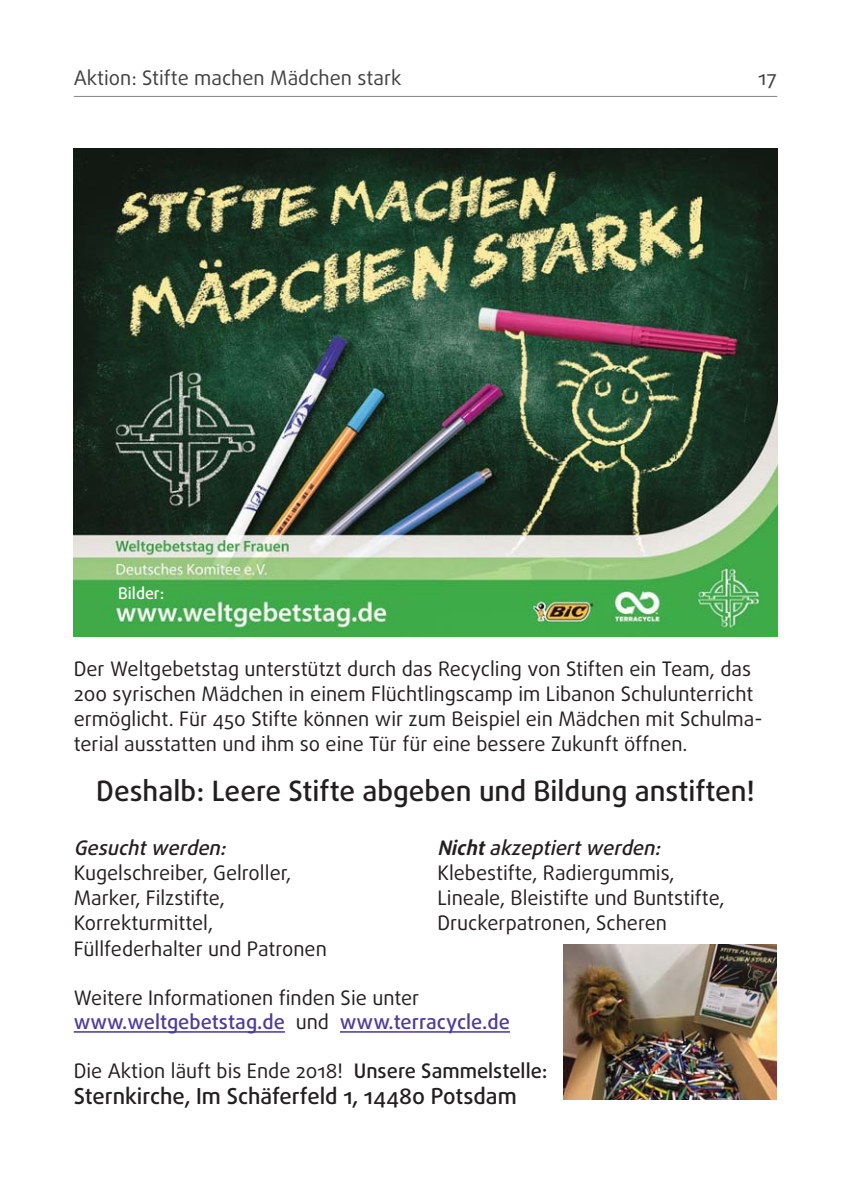
<style>
.page{position:relative;width:851px;height:1191px;background:#fff}
.page>*{position:absolute;margin:0;border:0;box-sizing:border-box;transform-origin:0 0}
.t1{font:500 28px "Daxline";color:#231f20}
.t2{font:500 22px "Daxline";color:#231f20}
.t3{font:20px/25.2px "Daxline";color:#231f20}
.t4{font:20px "Daxline";color:#404041}
.t5{font:500 16px "Daxline";color:#fff}
.s1{font-weight:500;font-style:italic}
.s2{font-weight:700;font-style:italic}
.s3{font-weight:500;color:#4e3c98}
.s4{font-weight:500}
</style>
<div class="page">
<hr style="left:74px;top:96px;width:703px;height:1px;background:#808285">
<img style="left:74px;top:148px;width:703px;height:488px">
<hr style="left:74px;top:1031px;width:211px;height:1px;background:#4e3c98">
<hr style="left:340px;top:1031px;width:170px;height:1px;background:#4e3c98">
<img style="left:563px;top:944px;width:213px;height:155px">
<p class="t4" style="left:74px;top:71px;width:329px">Aktion: Stifte machen Mädchen stark</p>
<p class="t4" style="left:758px;top:71px;width:20px">17</p>
<p class="t5" style="left:118px;top:584px;width:48px">Bilder:</p>
<p class="t3" style="left:74px;top:658px;width:690px">Der Weltgebetstag unterstützt durch das Recycling von Stiften ein Team, das 200 syrischen Mädchen in einem Flüchtlingscamp im Libanon Schulunterricht ermöglicht. Für 450 Stifte können wir zum Beispiel ein Mädchen mit Schulma&shy;terial ausstatten und ihm so eine Tür für eine bessere Zukunft öffnen.</p>
<p class="t1" style="left:96px;top:775px;width:659px">Deshalb: Leere Stifte abgeben und Bildung anstiften!</p>
<p class="t3" style="left:74px;top:837px;width:254px"><span class="s1">Gesucht werden:<br></span>Kugelschreiber, Gelroller,<br>Marker, Filzstifte,<br>Korrekturmittel,<br>Füllfederhalter und Patronen</p>
<p class="t3" style="left:437px;top:837px;width:288px"><span class="s2">Nicht</span> <span class="s1">akzeptiert werden:<br></span>Klebestifte, Radiergummis,<br>Lineale, Bleistifte und Buntstifte,<br>Druckerpatronen, Scheren</p>
<p class="t3" style="left:74px;top:988px;width:437px;line-height:24px">Weitere Informationen finden Sie unter <span class="s3">www.weltgebetstag.de</span> und <span class="s3">www.terracycle.de</span></p>
<p class="t3" style="left:74px;top:1061px;width:475px">Die Aktion läuft bis Ende 2018! <span class="s4">Unsere Sammelstelle:</span></p>
<p class="t2" style="left:74px;top:1083px;width:444px">Sternkirche, Im Schäferfeld 1, 14480 Potsdam</p>
</div>
